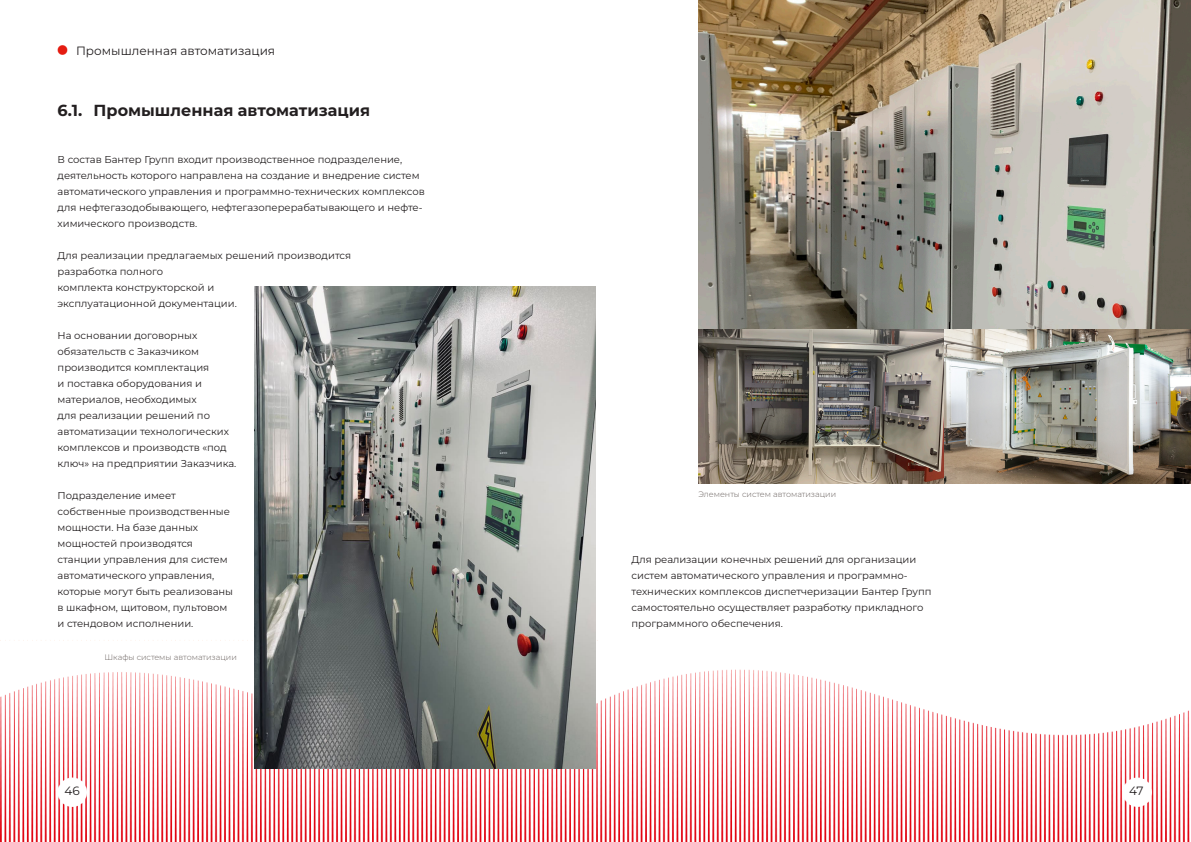
<style>
.page{position:relative;width:1191px;height:842px;background:#fff}
.page>*{position:absolute;margin:0;border:0;box-sizing:border-box;transform-origin:0 0}
.Стиль_абзаца_1{font:700 16px "Montserrat";color:#231f20}
.Абзац_10_16{font:12px "Montserrat";color:#231f20}
.t1{font:10px/16px "Montserrat";color:#231f20}
.t2{font:300 8px "Montserrat";color:#6b6360}
</style>
<div class="page">
<img style="left:0;top:45px;width:1190px;height:797px">
<img style="left:255px;top:287px;width:340px;height:481px">
<img style="left:698px;top:0;width:493px;height:484px">
<p class="Абзац_10_16" style="left:76px;top:43px;width:201px">Промышленная автоматизация</p>
<p class="Стиль_абзаца_1" style="left:58px;top:100px;width:314px">6.1. Промышленная автоматизация</p>
<p class="t1" style="left:58px;top:151px;width:369px">В состав Бантер Групп входит производственное подразделение, деятельность которого направлена на создание и внедрение систем автоматического управления и программно-технических комплексов для нефтегазодобывающего, нефтегазоперерабатывающего и нефте&shy;химического производств.</p>
<p class="t1" style="left:58px;top:247px;width:295px">Для реализации предлагаемых решений производится разработка полного<br>комплекта конструкторской и<br>эксплуатационной документации.</p>
<p class="t1" style="left:58px;top:327px;width:180px">На основании договорных обязательств с Заказчиком производится комплектация<br>и поставка оборудования и материалов, необходимых<br>для реализации решений по автоматизации технологических комплексов и производств «под ключ» на предприятии Заказчика.</p>
<p class="t1" style="left:58px;top:487px;width:177px">Подразделение имеет собственные производственные мощности. На базе данных мощностей производятся станции управления для систем автоматического управления, которые могут быть реализованы в шкафном, щитовом, пультовом и стендовом исполнении.</p>
<p class="t2" style="left:105px;top:652px;width:134px">Шкафы системы автоматизации</p>
<p class="t2" style="left:698px;top:489px;width:139px">Элементы систем автоматизации</p>
<p class="t1" style="left:631px;top:551px;width:302px">Для реализации конечных решений для организации систем автоматического управления и программно&shy;технических комплексов диспетчеризации Бантер Групп самостоятельно осуществляет разработку прикладного программного обеспечения.</p>
<p class="Абзац_10_16" style="left:65px;top:783px;width:17px">46</p>
<p class="Абзац_10_16" style="left:1129px;top:783px;width:16px">47</p>
</div>
